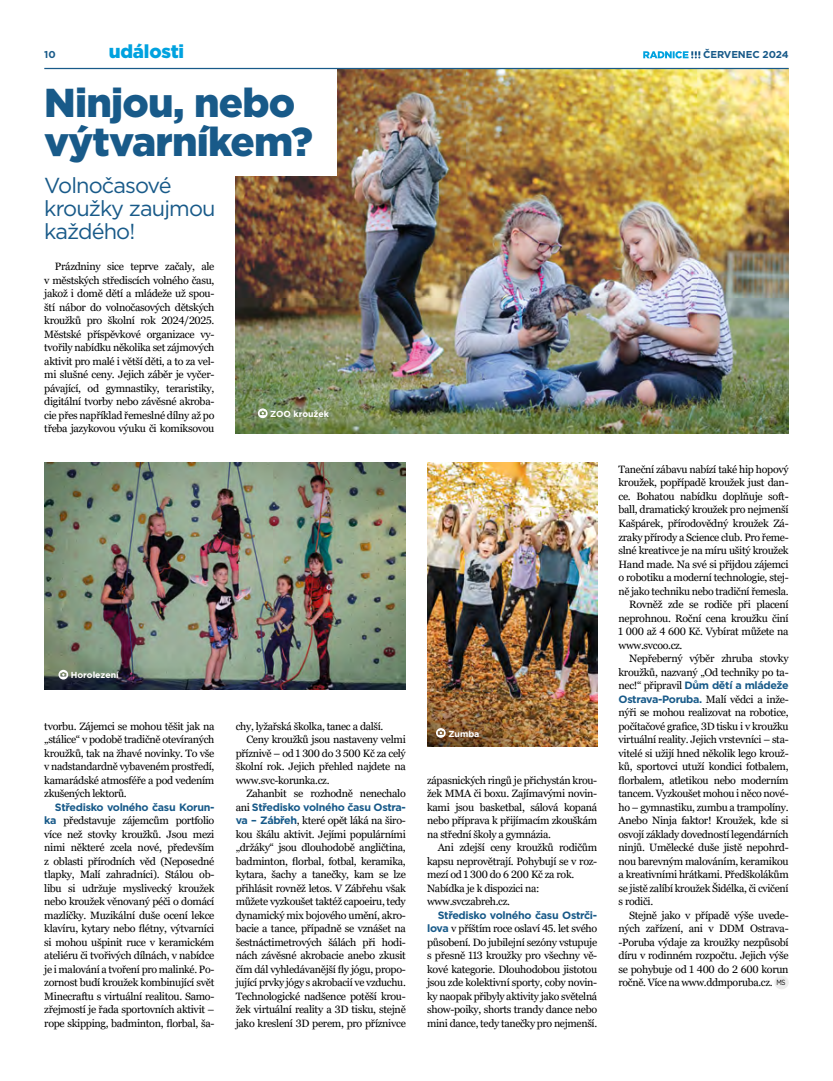
<style>
.page{position:relative;width:833px;height:1081px;background:#fff}
.page>*{position:absolute;margin:0;border:0;box-sizing:border-box;transform-origin:0 0}
.t1{font:40.38px/38.5px "Gotham Black CE";letter-spacing:-.02em;color:#185a89}
.t2{font:21.75px/22.8px "Gotham Book CE";letter-spacing:-.04em;color:#185a89}
.t3{font:18.75px "Gotham Black CE";letter-spacing:-.01em;color:#00a2df}
.t4{font:10.62px/13.5px "Georgia";letter-spacing:-.03em;color:#000;text-align:justify}
.t5{font:700 10.62px/13.5px "Gotham Bold CE";letter-spacing:-.03em;color:#185a89}
.t6{font:700 10px "Gotham Bold CE";letter-spacing:-.01em;color:#185a89}
.t7{font:700 8.75px "Gotham Bold CE";color:#fff}
.s1{font-family:"Gotham Bold CE";font-weight:700;color:#185a89}
.s2{font-family:"Georgia";font-weight:400;color:#000}
.s3{font-family:"Gotham Book CE";font-size:7.5px}
</style>
<div class="page">
<img style="left:427px;top:463px;width:170px;height:189px">
<img style="left:427px;top:652px;width:170px;height:94px">
<div style="left:774px;top:975px;width:14px;height:14px;background:#ededed;border-radius:50%"></div>
<img style="left:236px;top:69px;width:552px;height:365px">
<img style="left:44px;top:463px;width:362px;height:226px">
<div style="left:44px;top:68px;width:293px;height:108px;background:#fff"></div>
<svg style="left:258px;top:408px;width:10px;height:10px"></svg>
<svg style="left:58px;top:670px;width:10px;height:9px"></svg>
<svg style="left:436px;top:728px;width:10px;height:10px"></svg>
<svg style="left:643px;top:51px;width:57px;height:7px"></svg>
<hr style="left:44px;top:68px;width:744px;height:1px;background:#185a89">
<p class="t6" style="left:44px;top:49px;width:13px">10</p>
<h3 class="t3" style="left:109px;top:40px;width:77px">události</h3>
<p class="t6" style="left:703px;top:49px;width:87px">ČERVENEC 2024</p>
<h1 class="t1" style="left:44px;top:84px;width:270px">Ninjou, nebo výtvarníkem?</h1>
<h2 class="t2" style="left:44px;top:174px;width:173px">Volnočasové kroužky zaujmou každého!</h2>
<p class="t4" style="left:44px;top:260px;width:172px;text-indent:11px">Prázdniny sice teprve začaly, ale v městských střediscích volného času, jakož i domě dětí a mládeže už spou&shy;ští nábor do volnočasových dětských kroužků pro školní rok 2024/2025.<br>Městské příspěvkové organizace vy&shy;tvořily nabídku několika set zájmových aktivit pro malé i větší děti, a to za vel&shy;mi slušné ceny. Jejich záběr je vyčer&shy;pávající, od gymnastiky, teraristiky, digitální tvorby nebo závěsné akroba&shy;cie přes například řemeslné dílny až po třeba jazykovou výuku či komiksovou</p>
<p class="t7" style="left:270px;top:408px;width:60px">ZOO kroužek</p>
<p class="t7" style="left:71px;top:670px;width:49px">Horolezení</p>
<p class="t4" style="left:44px;top:719px;width:172px">tvorbu. Zájemci se mohou těšit jak na „stálice“ v podobě tradičně otevíraných kroužků, tak na žhavé novinky. To vše v nadstandardně vybaveném prostředí, kamarádské atmosféře a pod vedením zkušených lektorů.</p>
<p class="t5" style="left:55px;top:800px;width:161px">Středisko volného času Korun-</p>
<p class="t4" style="left:44px;top:814px;width:172px"><span class="s1">ka</span> představuje zájemcům portfolio více než stovky kroužků. Jsou mezi nimi některé zcela nové, především z oblasti přírodních věd (Neposedné tlapky, Malí zahradníci). Stálou ob&shy;libu si udržuje myslivecký kroužek nebo kroužek věnovaný péči o domácí mazlíčky. Muzikální duše ocení lekce klavíru, kytary nebo flétny, výtvarníci si mohou ušpinit ruce v keramickém ateliéru či tvořivých dílnách, v nabídce je i malování a tvoření pro malinké. Po&shy;zornost budí kroužek kombinující svět Minecraftu s virtuální realitou. Samo&shy;zřejmostí je řada sportovních aktivit – rope skipping, badminton, florbal, ša-</p>
<p class="t4" style="left:236px;top:719px;width:149px">chy, lyžařská školka, tanec a další.</p>
<p class="t4" style="left:246px;top:733px;width:161px">Ceny kroužků jsou nastaveny velmi</p>
<p class="t4" style="left:236px;top:746px;width:172px">příznivě – od 1 300 do 3 500 Kč za celý</p>
<p class="t4" style="left:236px;top:760px;width:172px">školní rok. Jejich přehled najdete na</p>
<p class="t4" style="left:236px;top:773px;width:95px">www.svc‑korunka.cz.</p>
<p class="t4" style="left:246px;top:787px;width:161px">Zahanbit se rozhodně nenechalo</p>
<p class="t5" style="left:236px;top:800px;width:172px"><span class="s2">ani</span> Středisko volného času Ostra-</p>
<p class="t4" style="left:236px;top:814px;width:172px"><span class="s1">va – Zábřeh</span>, které opět láká na širo&shy;kou škálu aktivit. Jejími populárními „držáky“ jsou dlouhodobě angličtina, badminton, florbal, fotbal, keramika, kytara, šachy a tanečky, kam se lze přihlásit rovněž letos. V Zábřehu však můžete vyzkoušet taktéž capoeiru, tedy dynamický mix bojového umění, akro&shy;bacie a tance, případně se vznášet na šestnáctimetrových šálách při hodi&shy;nách závěsné akrobacie anebo zkusit čím dál vyhledávanější fly jógu, propo&shy;jující prvky jógy s akrobacií ve vzduchu.<br>Technologické nadšence potěší krou&shy;žek virtuální reality a 3D tisku, stejně jako kreslení 3D perem, pro příznivce</p>
<p class="t7" style="left:448px;top:728px;width:33px">Zumba</p>
<p class="t4" style="left:427px;top:773px;width:172px">zápasnických ringů je přichystán krou&shy;žek MMA či boxu. Zajímavými novin&shy;kami jsou basketbal, sálová kopaná nebo příprava k přijímacím zkouškám na střední školy a gymnázia.</p>
<p class="t4" style="left:427px;top:841px;width:172px;text-align:left;text-indent:11px">Ani zdejší ceny kroužků rodičům kapsu neprovětrají. Pohybují se v roz&shy;mezí od 1 300 do 6 200 Kč za rok.<br>Nabídka je k dispozici na: www.svczabreh.cz.</p>
<p class="t5" style="left:438px;top:908px;width:161px">Středisko volného času Ostrči-</p>
<p class="t4" style="left:427px;top:922px;width:172px"><span class="s1">lova</span> v příštím roce oslaví 45. let svého působení. Do jubilejní sezóny vstupuje s přesně 113 kroužky pro všechny vě&shy;kové kategorie. Dlouhodobou jistotou jsou zde kolektivní sporty, coby novin&shy;ky naopak přibyly aktivity jako světelná show‑poiky, shorts trandy dance nebo mini dance, tedy tanečky pro nejmenší.</p>
<p class="t4" style="left:618px;top:463px;width:172px">Taneční zábavu nabízí také hip hopový</p>
<p class="t4" style="left:618px;top:476px;width:172px">kroužek, popřípadě kroužek just dan-</p>
<p class="t4" style="left:618px;top:490px;width:172px">ce. Bohatou nabídku doplňuje soft-</p>
<p class="t4" style="left:618px;top:503px;width:172px">ball, dramatický kroužek pro nejmenší</p>
<p class="t4" style="left:618px;top:517px;width:172px">Kašpárek, přírodovědný kroužek Zá-</p>
<p class="t4" style="left:618px;top:530px;width:172px">zraky přírody a Science club. Pro řeme-</p>
<p class="t4" style="left:618px;top:544px;width:172px">slné kreativce je na míru ušitý kroužek</p>
<p class="t4" style="left:618px;top:557px;width:172px">Hand made. Na své si přijdou zájemci</p>
<p class="t4" style="left:618px;top:571px;width:172px">o robotiku a moderní technologie, stej-</p>
<p class="t4" style="left:618px;top:584px;width:172px">ně jako techniku nebo tradiční řemesla.</p>
<p class="t4" style="left:629px;top:598px;width:161px">Rovněž zde se rodiče při placení</p>
<p class="t4" style="left:618px;top:611px;width:172px">neprohnou. Roční cena kroužku činí</p>
<p class="t4" style="left:618px;top:625px;width:172px">1 000 až 4 600 Kč. Vybírat můžete na</p>
<p class="t4" style="left:618px;top:638px;width:65px">www.svcoo.cz.</p>
<p class="t4" style="left:629px;top:652px;width:161px">Nepřeberný výběr zhruba stovky</p>
<p class="t4" style="left:618px;top:665px;width:172px">kroužků, nazvaný „Od techniky po ta-</p>
<p class="t5" style="left:618px;top:679px;width:172px"><span class="s2">nec!“ připravil</span> Dům dětí a mládeže<br>Ostrava-‑ Poruba. <span class="s2">Malí vědci a inže-</span></p>
<p class="t4" style="left:618px;top:706px;width:172px">nýři se mohou realizovat na robotice, počítačové grafice, 3D tisku i v kroužku virtuální reality. Jejich vrstevníci – sta&shy;vitelé si užijí hned několik lego krouž&shy;ků, sportovci utuží kondici fotbalem, florbalem, atletikou nebo moderním tancem. Vyzkoušet mohou i něco nové&shy;ho – gymnastiku, zumbu a trampolíny.<br>Anebo Ninja faktor! Kroužek, kde si osvojí základy dovedností legendárních ninjů. Umělecké duše jistě nepohrd&shy;nou barevným malováním, keramikou a kreativními hrátkami. Předškolákům se jistě zalíbí kroužek Šidélka, či cvičení s rodiči.</p>
<p class="t4" style="left:618px;top:908px;width:172px;text-indent:11px">Stejně jako v případě výše uvede&shy;ných zařízení, ani v DDM Ostrava-‑Poruba výdaje za kroužky nezpůsobí díru v rodinném rozpočtu. Jejich výše se pohybuje od 1 400 do 2 600 korun ročně. Více na www.ddmporuba.cz. <span class="s3">MS</span></p>
</div>
